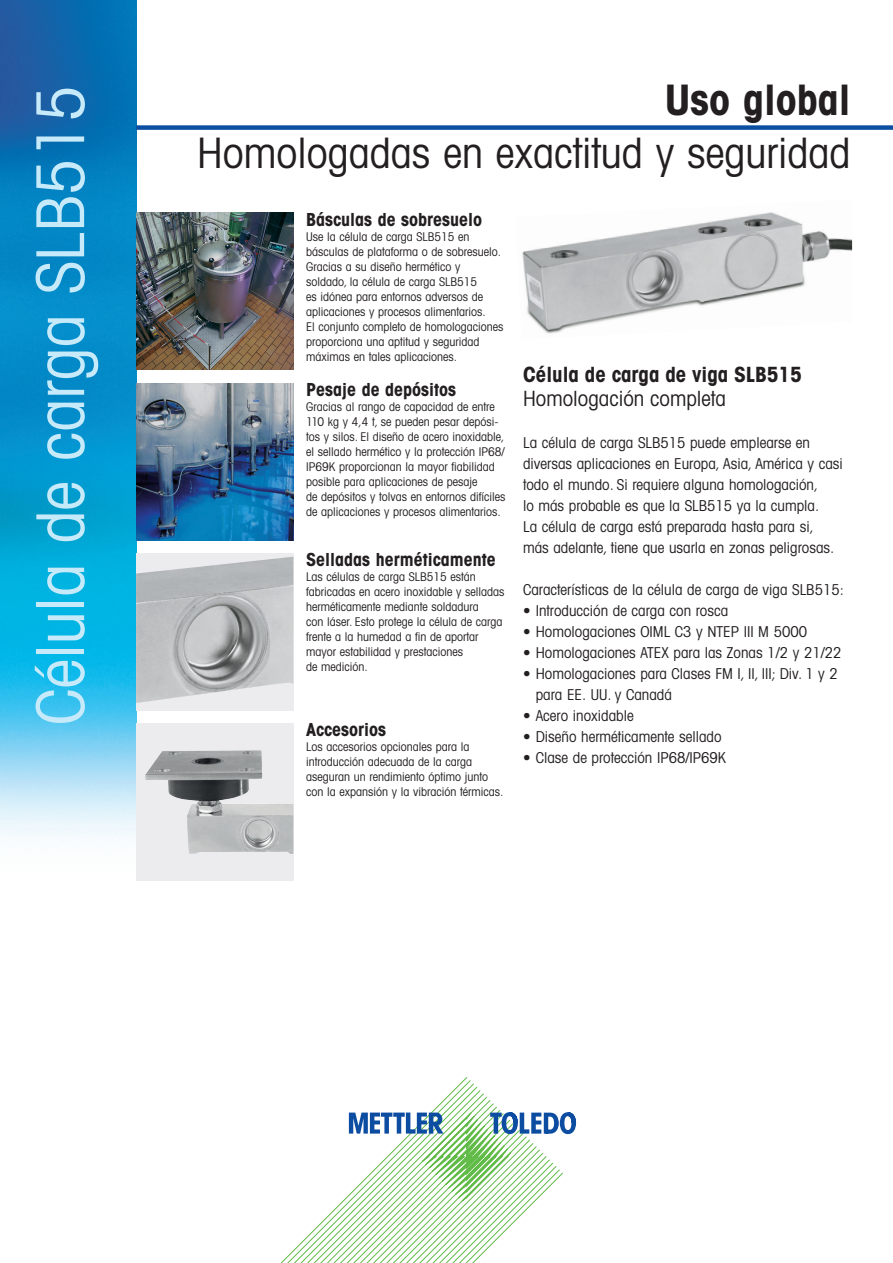
<style>
.page{position:relative;width:893px;height:1263px;background:#fff}
.page>*{position:absolute;margin:0;border:0;box-sizing:border-box;transform-origin:0 0}
.t1{font:66px "Avant Gardefor MT Bk";color:#c6eafa}
._1___Titel{font:42px "Avant Gardefor MT Bk";color:#231f20}
._1___Titel-2{font:42px "Avant Gardefor MT Bd";color:#231f20}
._3___Lauftext_10_14{font:21px "Avant Gardefor MT Bd";color:#231f20}
._3___Lauftext_10_14-2{font:21px "Avant Gardefor MT Bk";color:#231f20}
.Lauf10_14{font:18px "Avant Gardefor MT Bd";color:#231f20}
.Lauftext_10_14{font:15px/21px "Avant Gardefor MT Bk";color:#231f20}
.Bildlegende_linksbün{font:12px/15px "Avant Gardefor MT Bk";color:#231f20}
.Lauf10_14-2{font:12px/15px "Avant Gardefor MT Bk";color:#231f20}
</style>
<div class="page">
<svg style="left:280px;top:1077px;width:255px;height:186px"></svg>
<svg style="left:349px;top:1112px;width:227px;height:90px"></svg>
<img style="left:0;top:0;width:136px;height:837px">
<div style="left:136px;top:125px;width:757px;height:5px;background:#0a4fa2"></div>
<div style="left:136px;top:553px;width:157px;height:157px;background:#ececee"></div>
<div style="left:136px;top:723px;width:157px;height:157px;background:#ececee"></div>
<img style="left:136px;top:213px;width:157px;height:157px">
<img style="left:136px;top:384px;width:157px;height:156px">
<img style="left:145px;top:750px;width:148px;height:104px">
<img style="left:522px;top:212px;width:330px;height:122px">
<img style="left:136px;top:557px;width:157px;height:146px">
<p class="t1" style="left:20px;top:725px;width:641px;rotate:-90deg">Célula de carga SLB515</p>
<p class="_1___Titel-2" style="left:665px;top:73px;width:187px">Uso global</p>
<p class="_1___Titel" style="left:197px;top:127px;width:655px">Homologadas en exactitud y seguridad</p>
<p class="Lauf10_14" style="left:306px;top:208px;width:177px">Básculas de sobresuelo</p>
<p class="Lauf10_14-2" style="left:306px;top:229px;width:199px">Use la célula de carga SLB515 en básculas de plataforma o de sobresuelo.<br>Gracias a su diseño hermético y soldado, la célula de carga SLB515<br>es idónea para entornos adversos de aplicaciones y procesos alimentarios.<br>El conjunto completo de homologaciones proporciona una aptitud y seguridad máximas en tales aplicaciones.</p>
<p class="Lauf10_14" style="left:306px;top:378px;width:152px">Pesaje de depósitos</p>
<p class="Bildlegende_linksbün" style="left:306px;top:399px;width:201px">Gracias al rango de capacidad de entre 110 kg y 4,4 t, se pueden pesar depósi&shy;tos y silos. El diseño de acero inoxidable, el sellado hermético y la protección IP68/ IP69K proporcionan la mayor fiabilidad posible para aplicaciones de pesaje<br>de depósitos y tolvas en entornos difíciles de aplicaciones y procesos alimentarios.</p>
<p class="Lauf10_14" style="left:306px;top:548px;width:191px">Selladas herméticamente</p>
<p class="Bildlegende_linksbün" style="left:306px;top:569px;width:200px">Las células de carga SLB515 están fabricadas en acero inoxidable y selladas herméticamente mediante soldadura<br>con láser. Esto protege la célula de carga frente a la humedad a fin de aportar mayor estabilidad y prestaciones<br>de medición.</p>
<p class="_3___Lauftext_10_14" style="left:523px;top:361px;width:280px">Célula de carga de viga SLB515</p>
<p class="_3___Lauftext_10_14-2" style="left:523px;top:386px;width:204px">Homologación completa</p>
<p class="Lauftext_10_14" style="left:523px;top:432px;width:321px">La célula de carga SLB515 puede emplearse en diversas aplicaciones en Europa, Asia, América y casi todo el mundo. Si requiere alguna homologación,<br>lo más probable es que la SLB515 ya la cumpla.<br>La célula de carga está preparada hasta para si, más adelante, tiene que usarla en zonas peligrosas.</p>
<p class="Lauftext_10_14" style="left:523px;top:579px;width:322px">Características de la célula de carga de viga SLB515:</p>
<p class="Lauftext_10_14" style="left:523px;top:600px;width:207px">• Introducción de carga con rosca</p>
<p class="Lauftext_10_14" style="left:523px;top:621px;width:286px">• Homologaciones OIML C3 y NTEP III M 5000</p>
<p class="Lauftext_10_14" style="left:523px;top:642px;width:320px">• Homologaciones ATEX para las Zonas 1/2 y 21/22</p>
<p class="Lauftext_10_14" style="left:536px;top:663px;width:304px;text-indent:-13px">• Homologaciones para Clases FM I, II, III; Div. 1 y 2 para EE. UU. y Canadá</p>
<p class="Lauftext_10_14" style="left:523px;top:705px;width:112px">• Acero inoxidable</p>
<p class="Lauftext_10_14" style="left:523px;top:726px;width:200px">• Diseño herméticamente sellado</p>
<p class="Lauftext_10_14" style="left:523px;top:747px;width:205px">• Clase de protección IP68/IP69K</p>
<p class="Lauf10_14" style="left:306px;top:718px;width:81px">Accesorios</p>
<p class="Bildlegende_linksbün" style="left:306px;top:739px;width:199px">Los accesorios opcionales para la introducción adecuada de la carga aseguran un rendimiento óptimo junto con la expansión y la vibración térmicas.</p>
</div>
